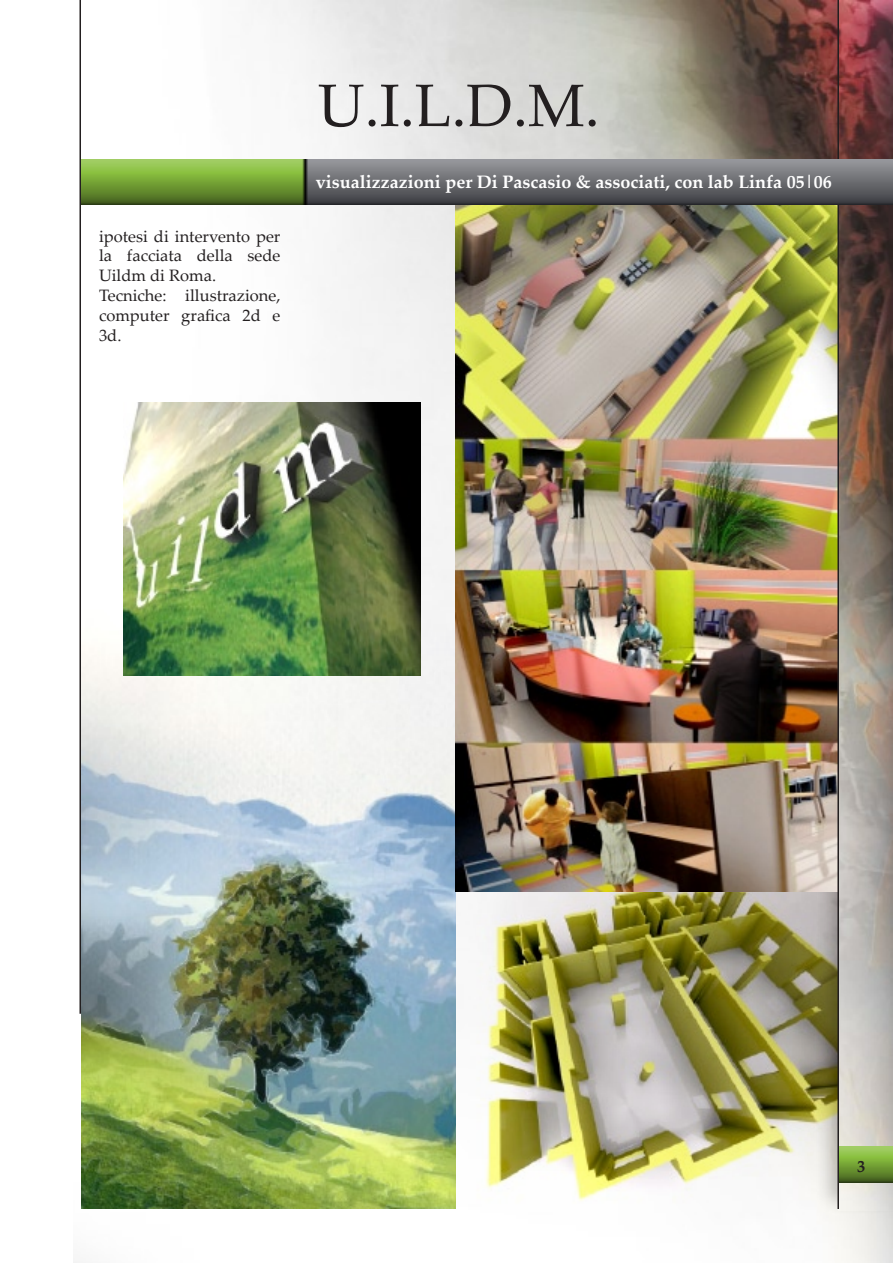
<style>
.page{position:relative;width:893px;height:1263px;background:#fff}
.page>*{position:absolute;margin:0;border:0;box-sizing:border-box;transform-origin:0 0}
.t1{font:60px "Palatino Linotype";color:#231f20}
.t2{font:700 18px "Palatino Linotype";color:#fff}
.t3{font:16.5px/19.8px "Palatino Linotype";color:#231f20;text-align:justify}
.t4{font:700 16.5px "Palatino Linotype";color:#231f20}
</style>
<div class="page">
<img style="left:73px;top:0;width:820px;height:1263px">
<div style="left:812px;top:0;width:81px;height:1213px;background:#231f20;opacity:.26"></div>
<img style="left:839px;top:0;width:54px;height:1211px">
<img style="left:81px;top:608px;width:375px;height:601px">
<img style="left:429px;top:891px;width:410px;height:357px">
<img style="left:456px;top:204px;width:381px;height:687px">
<img style="left:123px;top:402px;width:298px;height:274px">
<hr style="left:837px;top:0;width:2px;height:1209px;background:#231f20">
<hr style="left:80px;top:0;width:1px;height:1014px;background:#231f20">
<img style="left:81px;top:159px;width:812px;height:45px">
<p class="t3" style="left:99px;top:225px;width:183px">ipotesi di intervento per la facciata della sede Uildm di Roma.</p>
<p class="t3" style="left:99px;top:285px;width:183px">Tecniche: illustrazione, computer grafica 2d e 3d.</p>
<p class="t1" style="left:318px;top:63px;width:283px">U.I.L.D.M.</p>
<p class="t2" style="left:316px;top:169px;width:517px">visualizzazioni per Di Pascasio &amp; associati, con lab Linfa 05|06</p>
<p class="t4" style="left:857px;top:1155px;width:10px">3</p>
</div>
